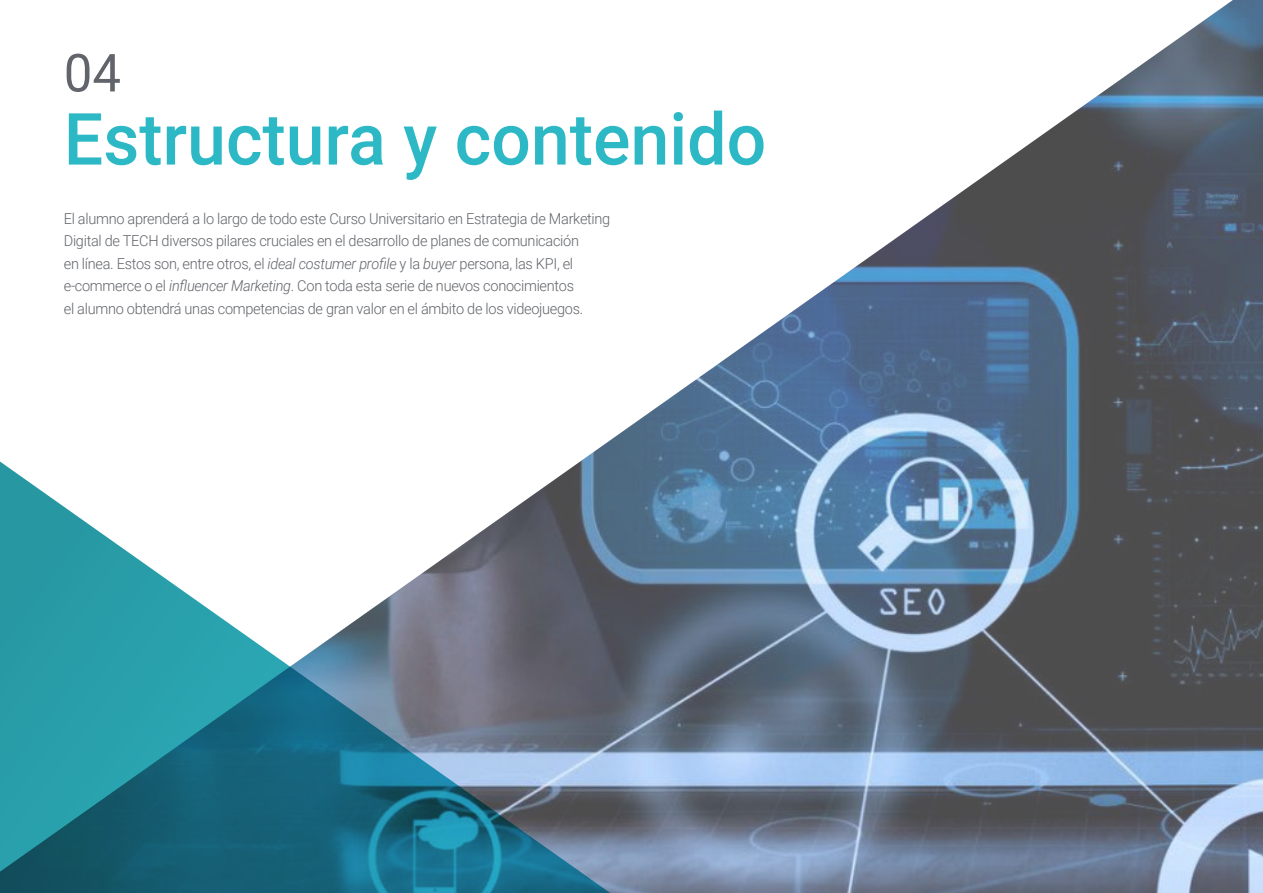
<style>
.page{position:relative;width:1263px;height:893px;background:#fff}
.page>*{position:absolute;margin:0;border:0;box-sizing:border-box;transform-origin:0 0}
.t1{font:500 72px "Roboto";color:#2db8c5}
.t2{font:52.5px "Roboto";color:#61646a}
.t3{font:300 15px/22.5px "Roboto";letter-spacing:-.02em;color:#61646a}
.s1{font-style:italic}
</style>
<div class="page">
<img style="left:602px;top:0;width:661px;height:893px">
<svg style="left:0;top:446px;width:640px;height:447px"></svg>
<h2 class="t2" style="left:64px;top:36px;width:59px">04</h2>
<h1 class="t1" style="left:64px;top:89px;width:704px">Estructura y contenido</h1>
<p class="t3" style="left:64px;top:207px;width:548px">El alumno aprenderá a lo largo de todo este Curso Universitario en Estrategia de Marketing Digital de TECH diversos pilares cruciales en el desarrollo de planes de comunicación<br>en línea. Estos son, entre otros, el <span class="s1">ideal costumer profile</span> y la <span class="s1">buyer</span> persona, las KPI, el e-commerce o el <span class="s1">influencer Marketing</span>. Con toda esta serie de nuevos conocimientos<br>el alumno obtendrá unas competencias de gran valor en el ámbito de los videojuegos.</p>
</div>
